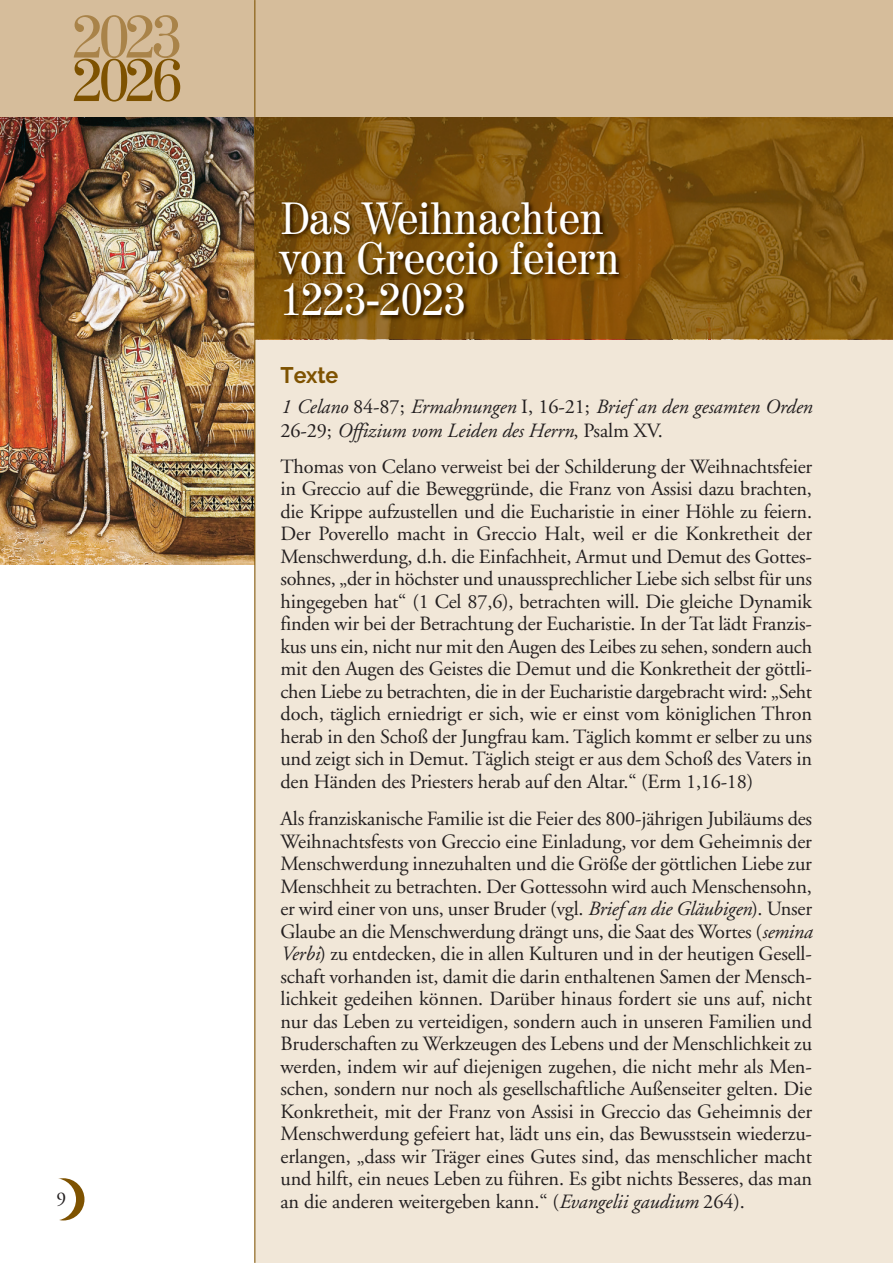
<style>
.page{position:relative;width:893px;height:1263px;background:#fff}
.page>*{position:absolute;margin:0;border:0;box-sizing:border-box;transform-origin:0 0}
.t1{font:60px "Century 725 BT";color:#a98349}
.t2{font:60px "Century 725 BT";color:#7e5200}
.t3{font:45px/40.5px "Century 725 BT";color:#fff;scale:.95 1}
.t4{font:700 22.5px "Raleway";color:#7e5200;scale:.95 1}
.t5{font:20.25px/22.5px "Adobe Garamond";letter-spacing:-.005em;color:#231f20;text-align:justify}
.t6{font:italic 20.25px/23.2px "Adobe Garamond";letter-spacing:-.005em;color:#231f20}
.t7{font:19.5px "Adobe Garamond";color:#231f20}
.s1{font-style:normal}
.s2{font-style:italic}
</style>
<div class="page">
<div style="left:256px;top:0;width:636px;height:1263px;background:#f1e7d8"></div>
<img style="left:0;top:116px;width:254px;height:449px">
<img style="left:255px;top:116px;width:637px;height:223px">
<img style="left:271px;top:155px;width:561px;height:182px">
<div style="left:42px;top:1178px;width:42px;height:42px;background:#7e5200;border-radius:50%"></div>
<div style="left:34px;top:1178px;width:42px;height:42px;background:#fff;border-radius:50%"></div>
<div style="left:256px;top:0;width:636px;height:116px;background:#d6bd9b"></div>
<div style="left:0;top:0;width:255px;height:116px;background:#d6bd9b"></div>
<hr style="left:254px;top:0;width:1px;height:1263px;background:#7e5200">
<h1 class="t1" style="left:73px;top:15px;width:111px">2023</h1>
<h1 class="t2" style="left:73px;top:59px;width:111px">2026</h1>
<h2 class="t3" style="left:280px;top:203px;width:359px">Das Weihnachten von Greccio feiern<br>1223-2023</h2>
<p class="t4" style="left:280px;top:362px;width:62px">Texte</p>
<p class="t6" style="left:280px;top:397px;width:533px">1 Celano <span class="s1">84-87;</span> Ermahnungen <span class="s1">I, 16-21;</span> Brief an den gesamten Orden<br><span class="s1">26-29;</span> Offizium vom Leiden des Herrn<span class="s1">, Psalm XV.</span></p>
<p class="t5" style="left:280px;top:457px;width:533px">Thomas von Celano verweist bei der Schilderung der Weihnachtsfeier in Greccio auf die Beweggründe, die Franz von Assisi dazu brachten, die Krippe aufzustellen und die Eucharistie in einer Höhle zu feiern.<br>Der Poverello macht in Greccio Halt, weil er die Konkretheit der Menschwerdung, d.h. die Einfachheit, Armut und Demut des Gottes&shy;sohnes, „der in höchster und unaussprechlicher Liebe sich selbst für uns hingegeben hat“ (1 Cel 87,6), betrachten will. Die gleiche Dynamik finden wir bei der Betrachtung der Eucharistie. In der Tat lädt Franzis&shy;kus uns ein, nicht nur mit den Augen des Leibes zu sehen, sondern auch mit den Augen des Geistes die Demut und die Konkretheit der göttli&shy;chen Liebe zu betrachten, die in der Eucharistie dargebracht wird: „Seht doch, täglich erniedrigt er sich, wie er einst vom königlichen Thron herab in den Schoß der Jungfrau kam. Täglich kommt er selber zu uns und zeigt sich in Demut. Täglich steigt er aus dem Schoß des Vaters in den Händen des Priesters herab auf den Altar.“ (Erm 1,16-18)</p>
<p class="t5" style="left:280px;top:809px;width:533px">Als franziskanische Familie ist die Feier des 800-jährigen Jubiläums des Weihnachtsfests von Greccio eine Einladung, vor dem Geheimnis der Menschwerdung innezuhalten und die Größe der göttlichen Liebe zur Menschheit zu betrachten. Der Gottessohn wird auch Menschensohn, er wird einer von uns, unser Bruder (vgl. <span class="s2">Brief an die Gläubigen</span>). Unser Glaube an die Menschwerdung drängt uns, die Saat des Wortes (<span class="s2">semina Verbi</span>) zu entdecken, die in allen Kulturen und in der heutigen Gesell&shy;schaft vorhanden ist, damit die darin enthaltenen Samen der Mensch&shy;lichkeit gedeihen können. Darüber hinaus fordert sie uns auf, nicht nur das Leben zu verteidigen, sondern auch in unseren Familien und Bruderschaften zu Werkzeugen des Lebens und der Menschlichkeit zu werden, indem wir auf diejenigen zugehen, die nicht mehr als Men&shy;schen, sondern nur noch als gesellschaftliche Außenseiter gelten. Die Konkretheit, mit der Franz von Assisi in Greccio das Geheimnis der Menschwerdung gefeiert hat, lädt uns ein, das Bewusstsein wiederzu&shy;erlangen, „dass wir Träger eines Gutes sind, das menschlicher macht und hilft, ein neues Leben zu führen. Es gibt nichts Besseres, das man</p>
<p class="t7" style="left:57px;top:1191px;width:11px">9</p>
<p class="t5" style="left:280px;top:1192px;width:466px">an die anderen weitergeben kann.“ (<span class="s2">Evangelii gaudium</span> 264).</p>
</div>
